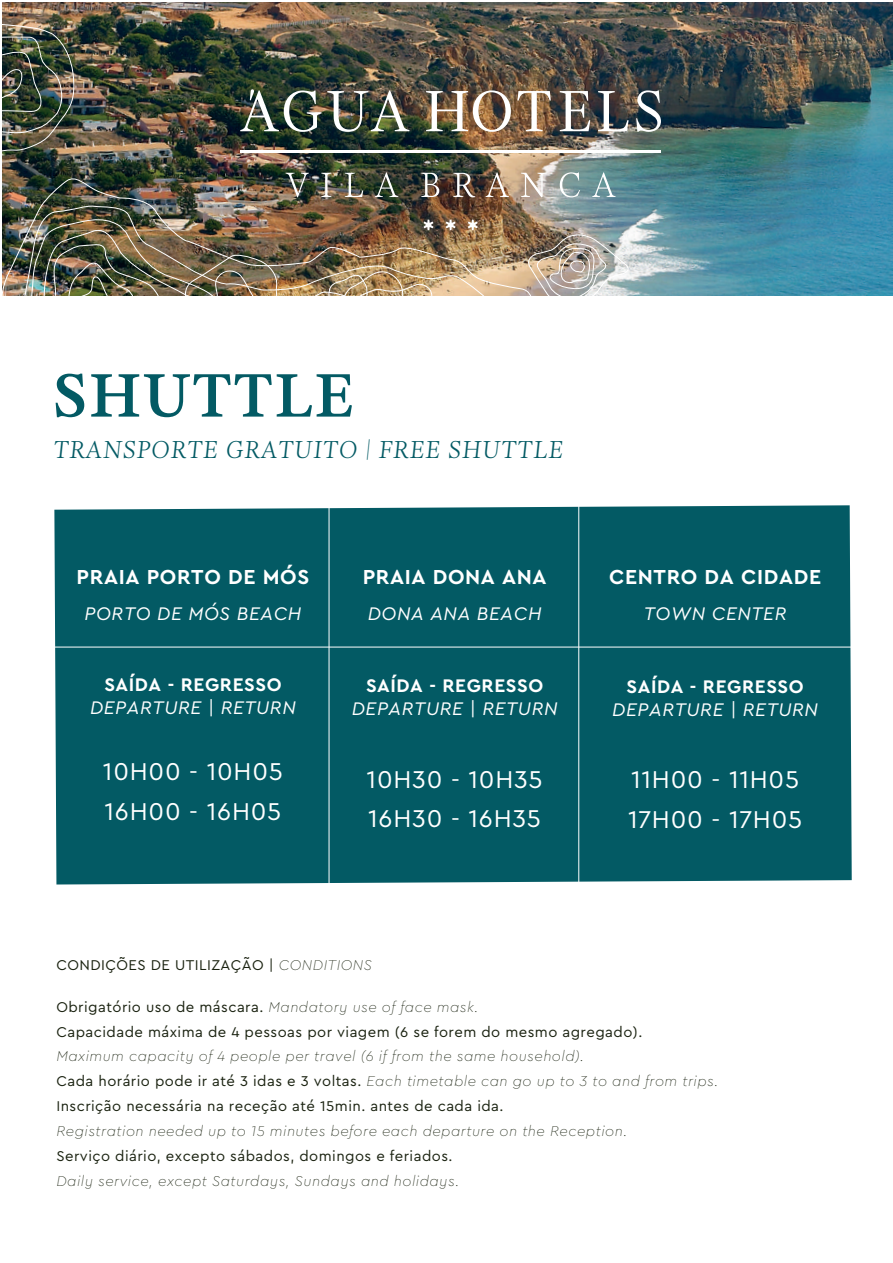
<style>
.page{position:relative;width:893px;height:1263px;background:#fff}
.page>*{position:absolute;margin:0;border:0;box-sizing:border-box;transform-origin:0 0}
.t1{font:500 63.6px "Nyte";letter-spacing:.03em;color:#035a64}
.t2{font:25.5px/39.8px "Cera";letter-spacing:.03em;color:#fff}
.t3{font:italic 100 25.5px "Nyte";letter-spacing:.03em;color:#035a64}
.t4{font:700 21.15px "Cera";letter-spacing:.03em;color:#fff}
.t5{font:italic 19.05px "Cera";letter-spacing:.03em;color:#fff}
.t6{font:700 19.05px "Cera";letter-spacing:.03em;color:#fff}
.t7{font:italic 100 14.85px/24.9px "Cera";letter-spacing:.03em;color:#1a2210}
.t8{font:14.85px/24.9px "Cera";letter-spacing:.03em;color:#1a2210}
.s1{font-weight:100;font-style:italic}
.s2{font-weight:400;font-style:normal}
</style>
<div class="page">
<img style="left:3px;top:2px;width:890px;height:294px">
<img style="left:537px;top:231px;width:96px;height:65px">
<img style="left:2px;top:24px;width:75px;height:129px">
<img style="left:2px;top:175px;width:535px;height:121px">
<img style="left:21px;top:205px;width:478px;height:91px">
<svg style="left:445px;top:292px;width:16px;height:4px"></svg>
<img style="left:300px;top:267px;width:135px;height:29px">
<img style="left:30px;top:214px;width:250px;height:82px">
<div style="left:54px;top:505px;width:798px;height:379px;background:#035a64"></div>
<hr style="left:329px;top:500px;width:1px;height:422px;background:#fff">
<hr style="left:578px;top:500px;width:1px;height:422px;background:#fff">
<svg style="left:423px;top:220px;width:10px;height:10px"></svg>
<svg style="left:446px;top:220px;width:10px;height:10px"></svg>
<svg style="left:468px;top:220px;width:10px;height:10px"></svg>
<img style="left:240px;top:89px;width:169px;height:43px">
<img style="left:426px;top:90px;width:85px;height:42px">
<svg style="left:517px;top:91px;width:34px;height:40px"></svg>
<svg style="left:560px;top:91px;width:30px;height:40px"></svg>
<svg style="left:598px;top:91px;width:31px;height:40px"></svg>
<svg style="left:636px;top:90px;width:25px;height:42px"></svg>
<svg style="left:286px;top:173px;width:23px;height:24px"></svg>
<svg style="left:321px;top:173px;width:10px;height:24px"></svg>
<svg style="left:345px;top:173px;width:18px;height:24px"></svg>
<svg style="left:375px;top:172px;width:23px;height:25px"></svg>
<svg style="left:421px;top:173px;width:18px;height:24px"></svg>
<svg style="left:453px;top:173px;width:22px;height:24px"></svg>
<svg style="left:486px;top:172px;width:23px;height:25px"></svg>
<svg style="left:521px;top:173px;width:25px;height:24px"></svg>
<svg style="left:560px;top:172px;width:20px;height:25px"></svg>
<svg style="left:592px;top:172px;width:24px;height:25px"></svg>
<hr style="left:240px;top:151px;width:421px;height:2px;background:#fff">
<hr style="left:46px;top:647px;width:827px;height:1px;background:#fff">
<h1 class="t1" style="left:53px;top:350px;width:303px">SHUTTLE</h1>
<h2 class="t3" style="left:53px;top:432px;width:511px">TRANSPORTE GRATUITO | FREE SHUTTLE</h2>
<h3 class="t4" style="left:77px;top:562px;width:234px">PRAIA PORTO DE MÓS</h3>
<p class="t5" style="left:84px;top:601px;width:218px">PORTO DE MÓS BEACH</p>
<p class="t6" style="left:104px;top:672px;width:179px">SAÍDA - REGRESSO</p>
<p class="t5" style="left:90px;top:695px;width:207px">DEPARTURE | RETURN</p>
<h2 class="t2" style="left:103px;top:750px;width:182px">10H00 - 10H05<br>16H00 - 16H05</h2>
<h3 class="t4" style="left:363px;top:562px;width:185px">PRAIA DONA ANA</h3>
<p class="t5" style="left:368px;top:601px;width:175px">DONA ANA BEACH</p>
<p class="t6" style="left:366px;top:673px;width:179px">SAÍDA - REGRESSO</p>
<p class="t5" style="left:352px;top:696px;width:207px">DEPARTURE | RETURN</p>
<h2 class="t2" style="left:367px;top:758px;width:178px">10H30 - 10H35<br>16H30 - 16H35</h2>
<h3 class="t4" style="left:609px;top:562px;width:213px">CENTRO DA CIDADE</h3>
<p class="t5" style="left:644px;top:601px;width:144px">TOWN CENTER</p>
<p class="t6" style="left:627px;top:674px;width:179px">SAÍDA - REGRESSO</p>
<p class="t5" style="left:612px;top:697px;width:207px">DEPARTURE | RETURN</p>
<h2 class="t2" style="left:628px;top:759px;width:176px">11H00 - 11H05<br>17H00 - 17H05</h2>
<p class="t8" style="left:56px;top:952px;width:317px">CONDIÇÕES DE UTILIZAÇÃO | <span class="s1">CONDITIONS</span></p>
<p class="t8" style="left:56px;top:993px;width:587px">Obrigatório uso de máscara. <span class="s1">Mandatory use of face mask.<br></span>Capacidade máxima de 4 pessoas por viagem (6 se forem do mesmo agregado).</p>
<p class="t7" style="left:56px;top:1043px;width:663px">Maximum capacity of 4 people per travel (6 if from the same household).<br><span class="s2">Cada horário pode ir até 3 idas e 3 voltas.</span> Each timetable can go up to 3 to and from trips.<br><span class="s2">Inscrição necessária na receção até 15min. antes de cada ida.</span></p>
<p class="t7" style="left:56px;top:1118px;width:572px">Registration needed up to 15 minutes before each departure on the Reception.</p>
<p class="t8" style="left:56px;top:1143px;width:398px">Serviço diário, excepto sábados, domingos e feriados.</p>
<p class="t7" style="left:56px;top:1168px;width:404px">Daily service, except Saturdays, Sundays and holidays.</p>
</div>
